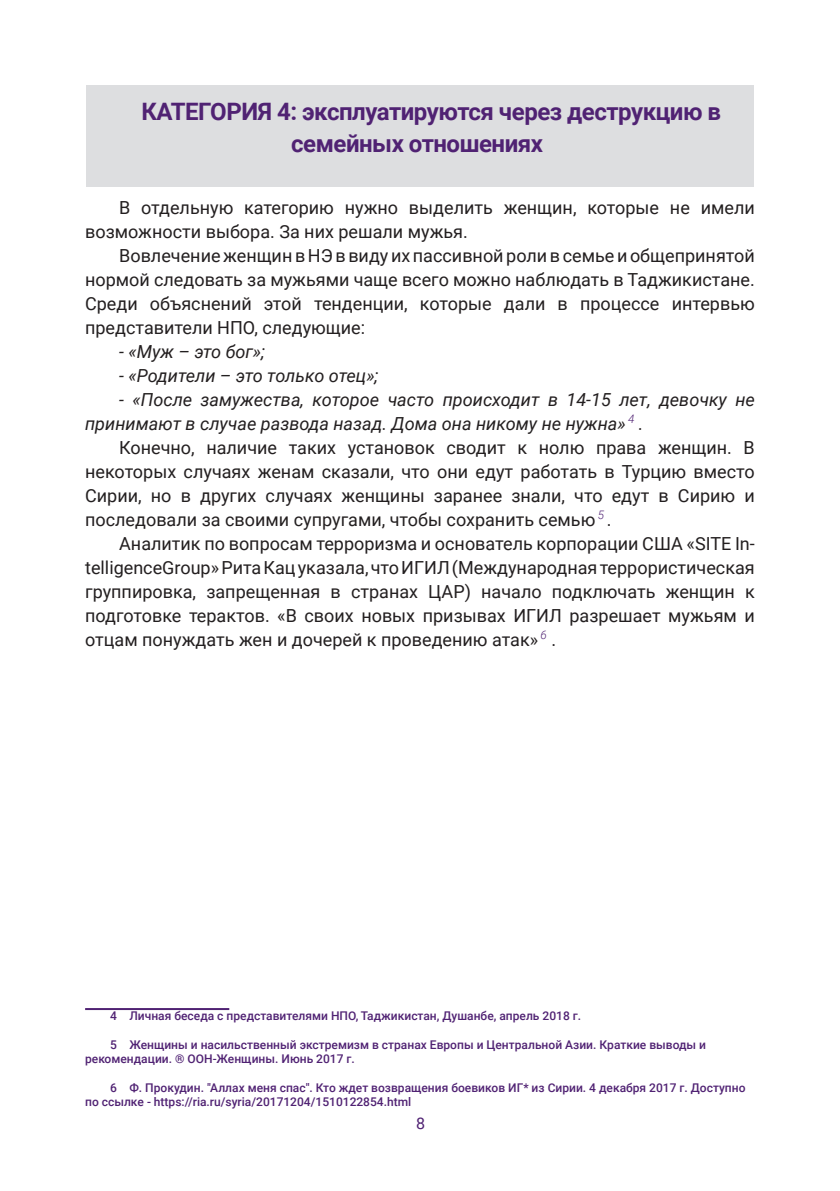
<style>
.page{position:relative;width:840px;height:1191px;background:#fff}
.page>*{position:absolute;margin:0;border:0;box-sizing:border-box;transform-origin:0 0}
.ПОДЗАГОЛОВКИ{font:700 24px/32px "Roboto";letter-spacing:-.02em;color:#502273}
.t1{font:18px/24px "Roboto";color:#231f20;text-align:justify}
.t2{font:italic 18px/24px "Roboto";color:#231f20}
.t3{font:16px "Roboto";color:#502273}
.Сноска{font:500 12px/14.4px "Roboto";color:#502273}
</style>
<div class="page">
<div style="left:86px;top:85px;width:667px;height:102px;background:#dddee0"></div>
<hr style="left:85px;top:1008px;width:144px;height:2px;background:#502273">
<p class="ПОДЗАГОЛОВКИ" style="left:291px;top:95px;width:431px;text-indent:-150px">КАТЕГОРИЯ 4: эксплуатируются через деструкцию в семейных отношениях</p>
<p class="t1" style="left:85px;top:195px;width:670px;text-indent:34px">В отдельную категорию нужно выделить женщин, которые не имели возможности выбора. За них решали мужья.</p>
<p class="t1" style="left:85px;top:243px;width:670px;text-indent:34px">Вовлечение женщин в НЭ в виду их пассивной роли в семье и общепринятой нормой следовать за мужьями чаще всего можно наблюдать в Таджикистане.<br>Среди объяснений этой тенденции, которые дали в процессе интервью представители НПО, следующие:</p>
<p class="t2" style="left:119px;top:339px;width:147px">- «Муж – это бог»;</p>
<p class="t2" style="left:119px;top:363px;width:260px">- «Родители – это только отец»;</p>
<p class="t2" style="left:85px;top:387px;width:670px;text-indent:34px">- «После замужества, которое часто происходит в 14-15 лет, девочку не принимают в случае развода назад. Дома она никому не нужна» <sup>4</sup> .</p>
<p class="t1" style="left:85px;top:435px;width:670px;text-indent:34px">Конечно, наличие таких установок сводит к нолю права женщин. В некоторых случаях женам сказали, что они едут работать в Турцию вместо Сирии, но в других случаях женщины заранее знали, что едут в Сирию и последовали за своими супругами, чтобы сохранить семью <sup>5</sup> .</p>
<p class="t1" style="left:85px;top:531px;width:670px;text-indent:34px">Аналитик по вопросам терроризма и основатель корпорации США «SITE In&shy;telligenceGroup» Рита Кац указала, что ИГИЛ (Международная террористическая группировка, запрещенная в странах ЦАР) начало подключать женщин к подготовке терактов. «В своих новых призывах ИГИЛ разрешает мужьям и отцам понуждать жен и дочерей к проведению атак» <sup>6</sup> .</p>
<p class="Сноска" style="left:110px;top:1008px;width:472px">4 Личная беседа с представителями НПО, Таджикистан, Душанбе, апрель 2018 г.</p>
<p class="Сноска" style="left:85px;top:1036px;width:622px;text-indent:25px">5 Женщины и насильственный экстремизм в странах Европы и Центральной Азии. Краткие выводы и рекомендации. ® ООН-Женщины. Июнь 2017 г.</p>
<p class="Сноска" style="left:85px;top:1079px;width:661px;text-indent:25px">6 Ф. Прокудин. "Аллах меня спас". Кто ждет возвращения боевиков ИГ* из Сирии. 4 декабря 2017 г. Доступно по ссылке - https://ria.ru/syria/20171204/1510122854.html</p>
<p class="t3" style="left:416px;top:1112px;width:10px">8</p>
</div>
